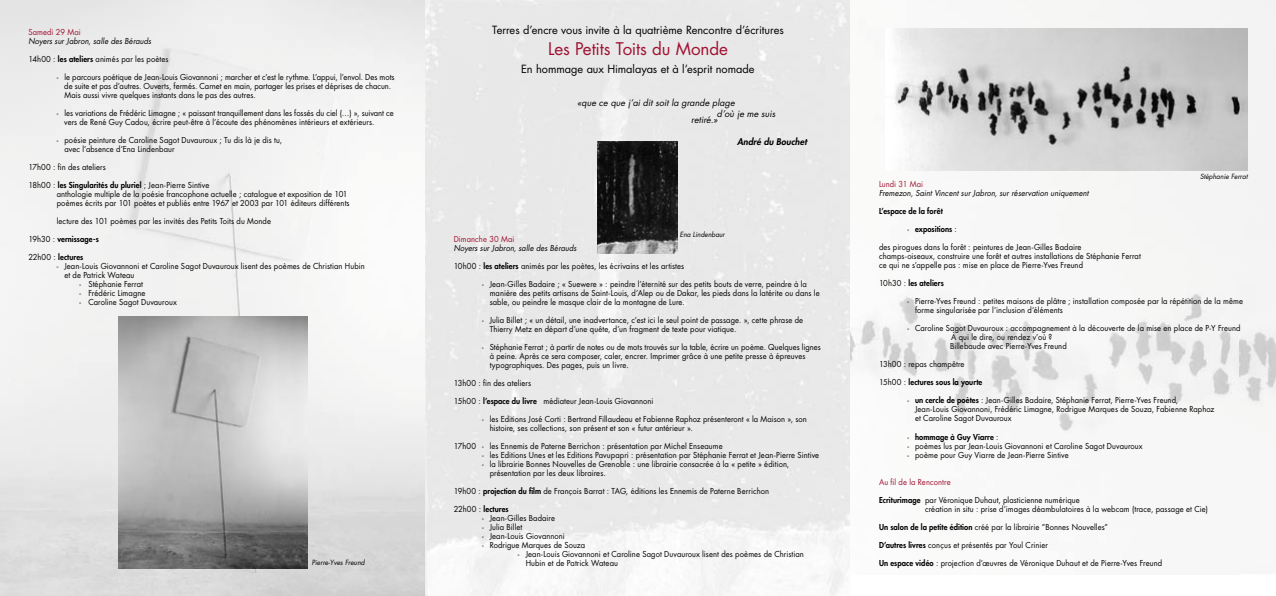
<style>
.page{position:relative;width:1276px;height:596px;background:#fff}
.page>*{position:absolute;margin:0;border:0;box-sizing:border-box;transform-origin:0 0}
.t1{font:17px "Futura";letter-spacing:-.01em;color:#a01232}
.t2{font:11px "Futura";letter-spacing:-.005em;color:#000}
.t3{font:italic 9px/11px "Futura";letter-spacing:.005em;color:#000}
.t4{font:italic 800 9px "Futura";letter-spacing:.005em;color:#000}
.t5{font:8px/9px "Futura";letter-spacing:.01em;color:#000;scale:.95 1}
.t6{font:800 8px "Futura";letter-spacing:.01em;color:#000;scale:.95 1}
.t7{font:italic 8px "Futura";letter-spacing:.01em;color:#000;scale:.95 1}
.t8{font:8px "Futura";letter-spacing:.01em;color:#a01232;scale:.95 1}
.t9{font:italic 7px "Futura";color:#000;scale:.95 1}
.s1{font-weight:800}
.s2{font-weight:400}
</style>
<div class="page">
<img style="left:0;top:0;width:850px;height:595px">
<img style="left:850px;top:0;width:426px;height:573px">
<img style="left:424px;top:0;width:1px;height:595px">
<img style="left:118px;top:316px;width:189px;height:251px">
<img style="left:886px;top:28px;width:361px;height:142px">
<img style="left:598px;top:142px;width:79px;height:111px">
<p class="t8" style="left:28px;top:26px;width:57px">Samedi 29 Mai</p>
<p class="t7" style="left:28px;top:35px;width:131px">Noyers sur Jabron, salle des Bérauds</p>
<p class="t5" style="left:28px;top:54px;width:149px">14h00 : <span class="s1">les ateliers</span> animés par les poètes</p>
<p class="t5" style="left:64px;top:72px;width:349px;text-indent:-8px">- le parcours poétique de Jean-Louis Giovannoni ; marcher et c’est le rythme. L’appui, l’envol. Des mots de suite et pas d’autres. Ouverts, fermés. Carnet en main, partager les prises et déprises de chacun.<br>Mais aussi vivre quelques instants dans le pas des autres.</p>
<p class="t5" style="left:64px;top:108px;width:348px;text-indent:-8px">- les variations de Frédéric Limagne ; « paissant tranquillement dans les fossés du ciel (…) », suivant ce vers de René Guy Cadou, écrire peut-être à l’écoute des phénomènes intérieurs et extérieurs.</p>
<p class="t5" style="left:64px;top:135px;width:231px;text-indent:-8px">- poésie peinture de Caroline Sagot Duvauroux ; Tu dis là je dis tu, avec l’absence d’Ena Lindenbaur</p>
<p class="t5" style="left:28px;top:162px;width:83px">17h00 : fin des ateliers</p>
<p class="t5" style="left:57px;top:180px;width:310px;text-indent:-28px">18h00 : <span class="s1">les Singularités du pluriel</span> ; Jean-Pierre Sintive<br>anthologie multiple de la poésie francophone actuelle ; catalogue et exposition de 101 poèmes écrits par 101 poètes et publiés entre 1967 et 2003 par 101 éditeurs différents</p>
<p class="t5" style="left:57px;top:216px;width:227px">lecture des 101 poèmes par les invités des Petits Toits du Monde</p>
<p class="t6" style="left:28px;top:233px;width:76px"><span class="s2">19h30 :</span> vernissage-s</p>
<p class="t6" style="left:28px;top:251px;width:59px"><span class="s2">22h00 :</span> lectures</p>
<p class="t5" style="left:64px;top:261px;width:318px;text-indent:-8px">- Jean-Louis Giovannoni et Caroline Sagot Duvauroux lisent des poèmes de Christian Hubin et de Patrick Wateau</p>
<p class="t5" style="left:79px;top:279px;width:69px">- Stéphanie Ferrat</p>
<p class="t5" style="left:79px;top:288px;width:71px">- Frédéric Limagne</p>
<p class="t5" style="left:79px;top:297px;width:104px">- Caroline Sagot Duvauroux</p>
<p class="t9" style="left:312px;top:557px;width:57px">Pierre-Yves Freund</p>
<h2 class="t2" style="left:492px;top:22px;width:293px">Terres d’encre vous invite à la quatrième Rencontre d’écritures</h2>
<h1 class="t1" style="left:548px;top:37px;width:181px">Les Petits Toits du Monde</h1>
<h2 class="t2" style="left:521px;top:61px;width:235px">En hommage aux Himalayas et à l’esprit nomade</h2>
<p class="t3" style="left:717px;top:97px;width:60px;text-indent:-140px">«que ce que j’ai dit soit la grande plage<br>d’où je me suis</p>
<p class="t3" style="left:691px;top:114px;width:28px">retiré.»</p>
<p class="t4" style="left:737px;top:135px;width:71px">André du Bouchet</p>
<p class="t9" style="left:680px;top:229px;width:49px">Ena Lindenbaur</p>
<p class="t8" style="left:454px;top:233px;width:65px">Dimanche 30 Mai</p>
<p class="t7" style="left:454px;top:242px;width:131px">Noyers sur Jabron, salle des Bérauds</p>
<p class="t5" style="left:454px;top:261px;width:244px">10h00 : <span class="s1">les ateliers</span> animés par les poètes, les écrivains et les artistes</p>
<p class="t5" style="left:490px;top:279px;width:349px;text-indent:-8px">- Jean-Gilles Badaire ; « Suewere » : peindre l’éternité sur des petits bouts de verre, peindre à la manière des petits artisans de Saint-Louis, d’Alep ou de Dakar, les pieds dans la latérite ou dans le sable, ou peindre le masque clair de la montagne de Lure.</p>
<p class="t5" style="left:490px;top:315px;width:331px;text-indent:-8px">- Julia Billet ; « un détail, une inadvertance, c’est ici le seul point de passage. », cette phrase de<br>Thierry Metz en départ d’une quête, d’un fragment de texte pour viatique.</p>
<p class="t5" style="left:490px;top:342px;width:350px;text-indent:-8px">- Stéphanie Ferrat ; à partir de notes ou de mots trouvés sur la table, écrire un poème. Quelques lignes à peine. Après ce sera composer, caler, encrer. Imprimer grâce à une petite presse à épreuves typographiques. Des pages, puis un livre.</p>
<p class="t5" style="left:454px;top:378px;width:83px">13h00 : fin des ateliers</p>
<p class="t5" style="left:454px;top:396px;width:212px">15h00 : <span class="s1">l’espace du livre</span> médiateur Jean-Louis Giovannoni</p>
<p class="t5" style="left:490px;top:414px;width:335px;text-indent:-8px">- les Editions José Corti : Bertrand Fillaudeau et Fabienne Raphoz présenteront « la Maison », son histoire, ses collections, son présent et son « futur antérieur ».</p>
<p class="t5" style="left:454px;top:441px;width:285px">17h00 - les Ennemis de Paterne Berrichon : présentation par Michel Enseaume</p>
<p class="t5" style="left:482px;top:450px;width:356px">- les Editions Unes et les Editions Pavupapri : présentation par Stéphanie Ferrat et Jean-Pierre Sintive</p>
<p class="t5" style="left:490px;top:459px;width:317px;text-indent:-8px">- la librairie Bonnes Nouvelles de Grenoble : une librairie consacrée à la « petite » édition, présentation par les deux libraires.</p>
<p class="t5" style="left:454px;top:486px;width:334px">19h00 : <span class="s1">projection du film</span> de François Barrat : TAG, éditions les Ennemis de Paterne Berrichon</p>
<p class="t6" style="left:454px;top:503px;width:59px"><span class="s2">22h00 :</span> lectures</p>
<p class="t5" style="left:482px;top:513px;width:78px">- Jean-Gilles Badaire</p>
<p class="t5" style="left:482px;top:522px;width:44px">- Julia Billet</p>
<p class="t5" style="left:482px;top:531px;width:89px">- Jean-Louis Giovannoni</p>
<p class="t5" style="left:482px;top:540px;width:110px">- Rodrigue Marques de Souza</p>
<p class="t5" style="left:526px;top:549px;width:294px;text-indent:-8px">- Jean-Louis Giovannoni et Caroline Sagot Duvauroux lisent des poèmes de Christian<br>Hubin et de Patrick Wateau</p>
<p class="t9" style="left:1200px;top:171px;width:51px">Stéphanie Ferrat</p>
<p class="t8" style="left:879px;top:179px;width:48px">Lundi 31 Mai</p>
<p class="t7" style="left:879px;top:188px;width:222px">Fremezon, Saint Vincent sur Jabron, sur réservation uniquement</p>
<p class="t6" style="left:879px;top:206px;width:69px">L’espace de la forêt</p>
<p class="t6" style="left:907px;top:224px;width:54px"><span class="s2">-</span> expositions <span class="s2">:</span></p>
<p class="t5" style="left:879px;top:242px;width:277px">des pirogues dans la forêt : peintures de Jean-Gilles Badaire<br>champs-oiseaux, construire une forêt et autres installations de Stéphanie Ferrat ce qui ne s’appelle pas : mise en place de Pierre-Yves Freund</p>
<p class="t6" style="left:879px;top:278px;width:70px"><span class="s2">10h30 :</span> les ateliers</p>
<p class="t5" style="left:915px;top:296px;width:347px;text-indent:-8px">- Pierre-Yves Freund : petites maisons de plâtre ; installation composée par la répétition de la même forme singularisée par l’inclusion d’éléments</p>
<p class="t5" style="left:950px;top:323px;width:307px;text-indent:-43px">- Caroline Sagot Duvauroux : accompagnement à la découverte de la mise en place de P-Y Freund<br>À qui le dire, ou rendez v’où ?<br>Billebaude avec Pierre-Yves Freund</p>
<p class="t5" style="left:879px;top:359px;width:92px">13h00 : repas champêtre</p>
<p class="t6" style="left:879px;top:377px;width:110px"><span class="s2">15h00 :</span> lectures sous la yourte</p>
<p class="t5" style="left:915px;top:395px;width:317px;text-indent:-8px">- <span class="s1">un cercle de poètes</span> : Jean-Gilles Badaire, Stéphanie Ferrat, Pierre-Yves Freund,<br>Jean-Louis Giovannoni, Frédéric Limagne, Rodrigue Marques de Souza, Fabienne Raphoz et Caroline Sagot Duvauroux</p>
<p class="t6" style="left:907px;top:431px;width:97px"><span class="s2">-</span> hommage à Guy Viarre <span class="s2">:</span></p>
<p class="t5" style="left:907px;top:440px;width:249px">- poèmes lus par Jean-Louis Giovannoni et Caroline Sagot Duvauroux</p>
<p class="t5" style="left:907px;top:449px;width:171px">- poème pour Guy Viarre de Jean-Pierre Sintive</p>
<p class="t8" style="left:879px;top:476px;width:77px">Au fil de la Rencontre</p>
<p class="t5" style="left:925px;top:494px;width:299px;text-indent:-46px"><span class="s1">Ecriturimage</span> par Véronique Duhaut, plasticienne numérique<br>création in situ : prise d’images déambulatoires à la webcam (trace, passage et Cie)</p>
<p class="t5" style="left:879px;top:521px;width:242px"><span class="s1">Un salon de la petite édition</span> créé par la librairie ”Bonnes Nouvelles”</p>
<p class="t5" style="left:879px;top:539px;width:180px"><span class="s1">D’autres livres</span> conçus et présentés par Youl Crinier</p>
<p class="t5" style="left:879px;top:557px;width:299px"><span class="s1">Un espace vidéo</span> : projection d’œuvres de Véronique Duhaut et de Pierre-Yves Freund</p>
</div>
